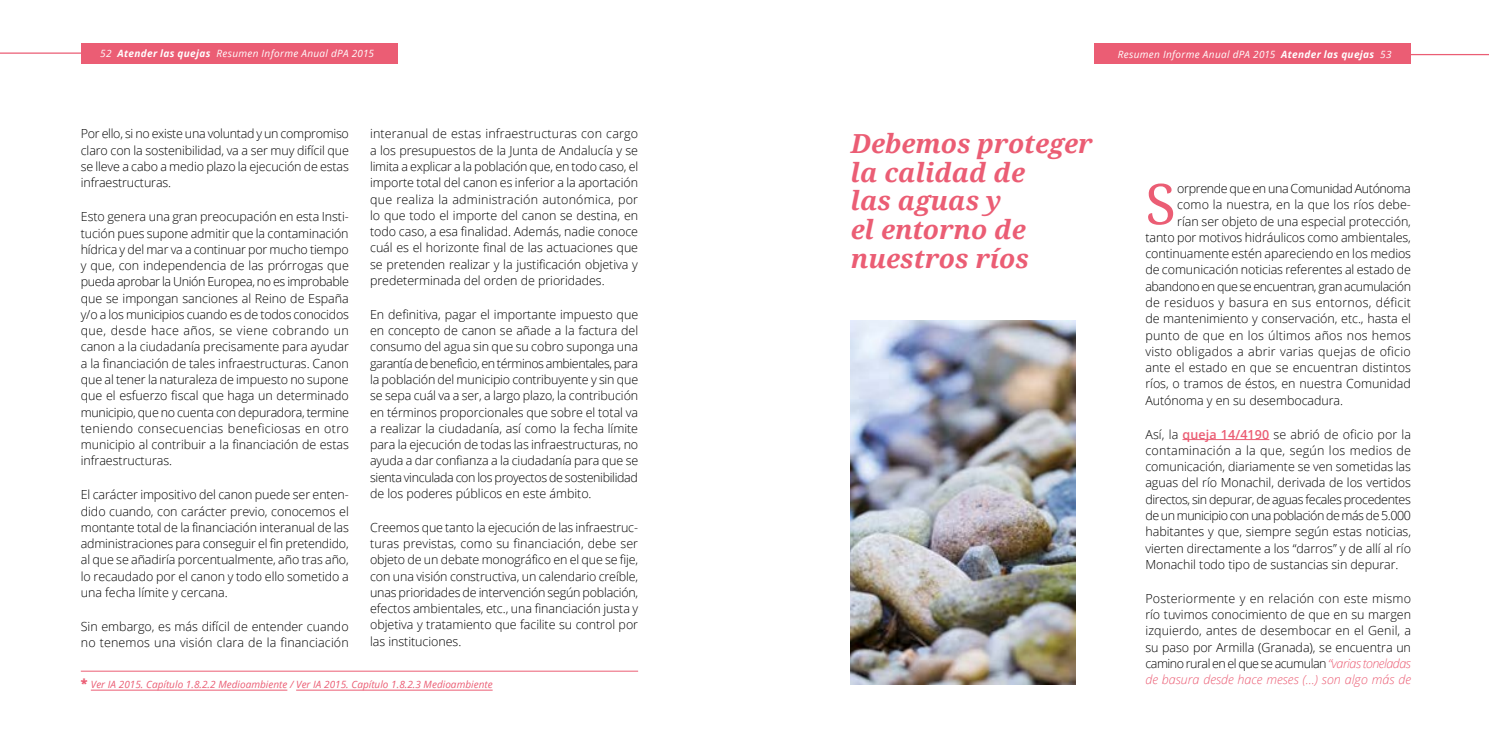
<style>
.page{position:relative;width:1489px;height:745px;background:#fff}
.page>*{position:absolute;margin:0;border:0;box-sizing:border-box;transform-origin:0 0}
.t1{font:56.25px "Droid Serif";color:#eb5d74}
.t2{font:italic 700 26.25px/28.8px "Droid Serif";color:#eb5d74}
.t3{font:300 12.5px/16.2px "Open Sans";letter-spacing:-.005em;color:#000;text-align:justify}
.t4{font:300 12.5px "Open Sans";letter-spacing:.02em;color:#000}
.t5{font:300 12.5px "Open Sans";letter-spacing:-.035em;color:#000}
.t6{font:300 12.5px "Open Sans";letter-spacing:.015em;color:#000}
.t7{font:300 12.5px "Open Sans";letter-spacing:-.03em;color:#000}
.t8{font:italic 10px "Open Sans";letter-spacing:.03em;color:#fff}
.t9{font:italic 10px "Open Sans";color:#eb5d74}
.s1{font-weight:700}
.s2{font-weight:800;font-style:normal;font-size:12.5px}
.s3{font-weight:600;color:#eb5d74}
.s4{font-style:italic;color:#eb5d74}
</style>
<div class="page">
<hr style="left:0;top:52px;width:91px;height:2px;background:#eb5d74">
<hr style="left:1403px;top:54px;width:85px;height:1px;background:#eb5d74">
<div style="left:1094px;top:43px;width:316px;height:21px;background:#eb5d74"></div>
<div style="left:81px;top:43px;width:316px;height:21px;background:#eb5d74"></div>
<hr style="left:1182px;top:439px;width:87px;height:1px;background:#eb5d74">
<img style="left:850px;top:320px;width:225px;height:363px">
<hr style="left:91px;top:689px;width:196px;height:1px;background:#eb5d74">
<hr style="left:296px;top:689px;width:196px;height:1px;background:#eb5d74">
<hr style="left:81px;top:670px;width:557px;height:1px;background:#eb5d74">
<p class="t8" style="left:100px;top:47px;width:275px">52 <span class="s1">Atender las quejas</span> Resumen Informe Anual dPA 2015</p>
<p class="t8" style="left:1117px;top:47px;width:275px">Resumen Informe Anual dPA 2015 <span class="s1">Atender las quejas</span> 53</p>
<p class="t3" style="left:81px;top:125px;width:269px">Por ello, si no existe una voluntad y un compromiso claro con la sostenibilidad, va a ser muy difícil que se lleve a cabo a medio plazo la ejecución de estas infraestructuras.</p>
<p class="t3" style="left:81px;top:208px;width:269px">Esto genera una gran preocupación en esta Insti&shy;tución pues supone admitir que la contaminación hídrica y del mar va a continuar por mucho tiempo y que, con independencia de las prórrogas que pueda aprobar la Unión Europea, no es improbable que se impongan sanciones al Reino de España y/o a los municipios cuando es de todos conocidos que, desde hace años, se viene cobrando un canon a la ciudadanía precisamente para ayudar a la financiación de tales infraestructuras. Canon que al tener la naturaleza de impuesto no supone que el esfuerzo fiscal que haga un determinado municipio, que no cuenta con depuradora, termine teniendo consecuencias beneficiosas en otro municipio al contribuir a la financiación de estas infraestructuras.</p>
<p class="t3" style="left:81px;top:486px;width:269px">El carácter impositivo del canon puede ser enten&shy;dido cuando, con carácter previo, conocemos el montante total de la financiación interanual de las administraciones para conseguir el fin pretendido, al que se añadiría porcentualmente, año tras año, lo recaudado por el canon y todo ello sometido a una fecha límite y cercana.</p>
<p class="t3" style="left:81px;top:617px;width:269px">Sin embargo, es más difícil de entender cuando no tenemos una visión clara de la financiación</p>
<p class="t3" style="left:370px;top:125px;width:269px">interanual de estas infraestructuras con cargo a los presupuestos de la Junta de Andalucía y se limita a explicar a la población que, en todo caso, el importe total del canon es inferior a la aportación que realiza la administración autonómica, por lo que todo el importe del canon se destina, en todo caso, a esa finalidad. Además, nadie conoce cuál es el horizonte final de las actuaciones que se pretenden realizar y la justificación objetiva y predeterminada del orden de prioridades.</p>
<p class="t3" style="left:370px;top:306px;width:270px">En definitiva, pagar el importante impuesto que en concepto de canon se añade a la factura del consumo del agua sin que su cobro suponga una garantía de beneficio, en términos ambientales, para la población del municipio contribuyente y sin que se sepa cuál va a ser, a largo plazo, la contribución en términos proporcionales que sobre el total va a realizar la ciudadanía, así como la fecha límite para la ejecución de todas las infraestructuras, no ayuda a dar confianza a la ciudadanía para que se sienta vinculada con los proyectos de sostenibilidad de los poderes públicos en este ámbito.</p>
<p class="t3" style="left:370px;top:518px;width:270px">Creemos que tanto la ejecución de las infraestruc&shy;turas previstas, como su financiación, debe ser objeto de un debate monográfico en el que se fije, con una visión constructiva, un calendario creíble, unas prioridades de intervención según población, efectos ambientales, etc., una financiación justa y objetiva y tratamiento que facilite su control por las instituciones.</p>
<p class="t9" style="left:81px;top:676px;width:413px"><span class="s2">*</span> Ver IA 2015. Capítulo 1.8.2.2 Medioambiente / Ver IA 2015. Capítulo 1.8.2.3 Medioambiente</p>
<h2 class="t2" style="left:850px;top:129px;width:243px">Debemos proteger la calidad de<br>las aguas y<br>el entorno de nuestros ríos</h2>
<h1 class="t1" style="left:1145px;top:169px;width:32px">S</h1>
<p class="t7" style="left:1177px;top:180px;width:235px">orprende que en una Comunidad Autónoma</p>
<p class="t3" style="left:1177px;top:196px;width:235px">como la nuestra, en la que los ríos debe-</p>
<p class="t3" style="left:1177px;top:212px;width:235px">rían ser objeto de una especial protección,</p>
<p class="t3" style="left:1145px;top:229px;width:267px">tanto por motivos hidráulicos como ambientales,</p>
<p class="t3" style="left:1145px;top:245px;width:267px">continuamente estén apareciendo en los medios</p>
<p class="t3" style="left:1145px;top:261px;width:267px">de comunicación noticias referentes al estado de</p>
<p class="t5" style="left:1145px;top:277px;width:267px">abandono en que se encuentran, gran acumulación</p>
<p class="t4" style="left:1145px;top:294px;width:267px">de residuos y basura en sus entornos, déficit</p>
<p class="t3" style="left:1145px;top:310px;width:267px">de mantenimiento y conservación, etc., hasta el</p>
<p class="t6" style="left:1145px;top:326px;width:267px">punto de que en los últimos años nos hemos</p>
<p class="t4" style="left:1145px;top:342px;width:267px">visto obligados a abrir varias quejas de oficio</p>
<p class="t3" style="left:1145px;top:359px;width:267px">ante el estado en que se encuentran distintos</p>
<p class="t3" style="left:1145px;top:375px;width:267px">ríos, o tramos de éstos, en nuestra Comunidad</p>
<p class="t3" style="left:1145px;top:391px;width:199px">Autónoma y en su desembocadura.</p>
<p class="t3" style="left:1145px;top:425px;width:267px">Así, la <span class="s3">queja 14/4190</span> se abrió de oficio por la contaminación a la que, según los medios de comunicación, diariamente se ven sometidas las aguas del río Monachil, derivada de los vertidos directos, sin depurar, de aguas fecales procedentes de un municipio con una población de más de 5.000 habitantes y que, siempre según estas noticias, vierten directamente a los “darros” y de allí al río Monachil todo tipo de sustancias sin depurar.</p>
<p class="t3" style="left:1145px;top:589px;width:267px">Posteriormente y en relación con este mismo río tuvimos conocimiento de que en su margen izquierdo, antes de desembocar en el Genil, a su paso por Armilla (Granada), se encuentra un camino rural en el que se acumulan <span class="s4">“varias toneladas de basura desde hace meses (...) son algo más de</span></p>
</div>
